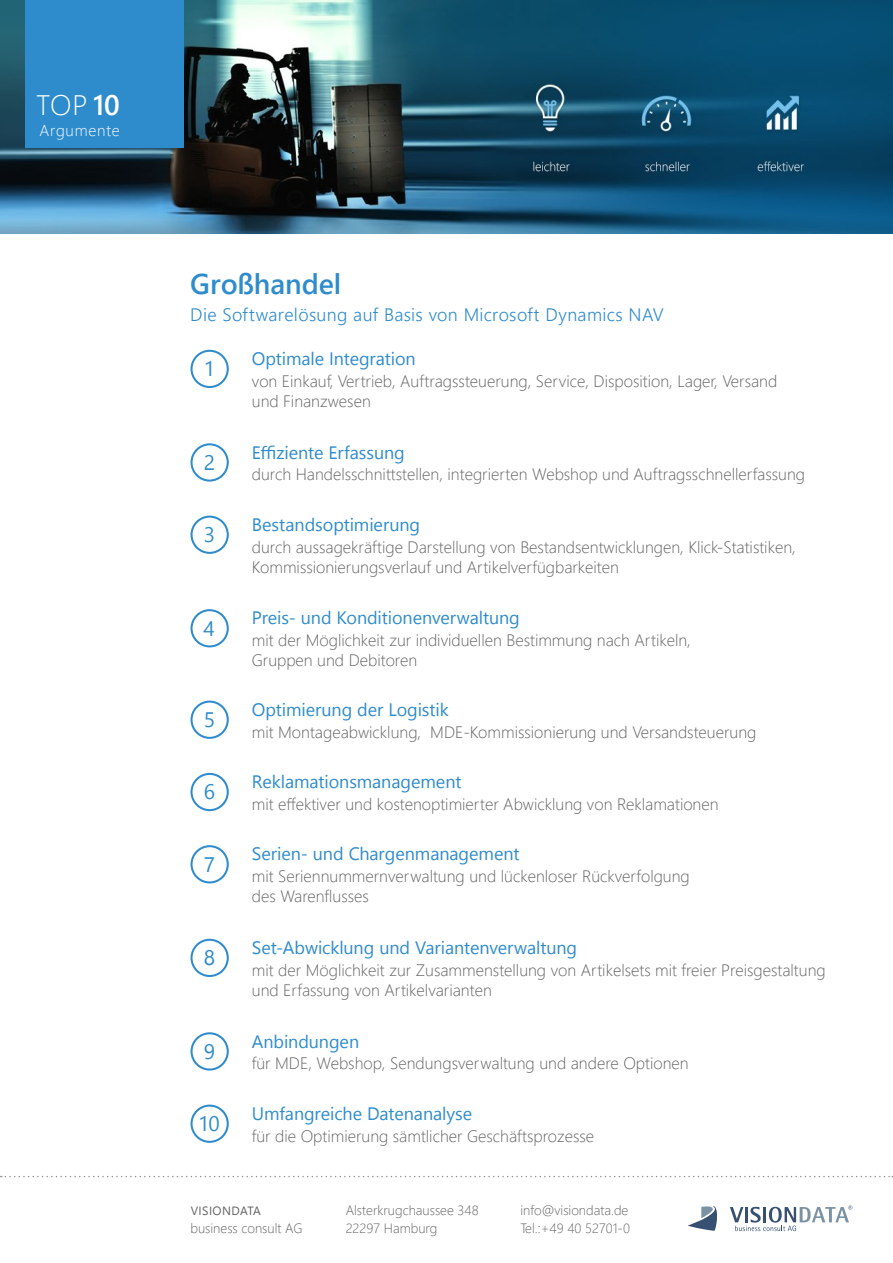
<style>
.page{position:relative;width:893px;height:1263px;background:#fff}
.page>*{position:absolute;margin:0;border:0;box-sizing:border-box;transform-origin:0 0}
.t1{font:600 28.5px "Segoe UI";letter-spacing:-.005em;color:#2f8ccc}
.t2{font:300 28.2px "Segoe UI";color:#fff}
.t3{font:21px "Segoe UI";color:#2f8ccc}
.t4{font:18px "Segoe UI";letter-spacing:-.005em;color:#2f8ccc}
.t5{font:300 18px "Segoe UI";letter-spacing:.02em;color:#2f8ccc}
.t6{font:300 16.5px/19.8px "Segoe UI";color:#636362}
.t7{font:300 15.75px "Segoe UI";letter-spacing:.045em;color:#fff}
.t8{font:300 13.5px/18px "Segoe UI";color:#636362}
.t9{font:12px "Segoe UI";letter-spacing:.035em;color:#636362}
.s1{font-weight:600}
</style>
<div class="page">
<img style="left:0;top:0;width:893px;height:234px">
<svg style="left:1px;top:1176px;width:892px;height:1px"></svg>
<div style="left:190px;top:350px;width:39px;height:38px;border:2px solid #2f8ccc;border-radius:50%"></div>
<div style="left:190px;top:701px;width:39px;height:38px;border:2px solid #2f8ccc;border-radius:50%"></div>
<div style="left:190px;top:516px;width:39px;height:38px;border:2px solid #2f8ccc;border-radius:50%"></div>
<div style="left:190px;top:845px;width:39px;height:38px;border:2px solid #2f8ccc;border-radius:50%"></div>
<div style="left:190px;top:1032px;width:39px;height:38px;border:2px solid #2f8ccc;border-radius:50%"></div>
<div style="left:190px;top:1104px;width:39px;height:39px;border:2px solid #2f8ccc;border-radius:50%"></div>
<div style="left:190px;top:443px;width:39px;height:39px;border:2px solid #2f8ccc;border-radius:50%"></div>
<div style="left:190px;top:773px;width:39px;height:38px;border:2px solid #2f8ccc;border-radius:50%"></div>
<div style="left:190px;top:609px;width:39px;height:38px;border:2px solid #2f8ccc;border-radius:50%"></div>
<div style="left:190px;top:939px;width:39px;height:38px;border:2px solid #2f8ccc;border-radius:50%"></div>
<div style="left:26px;top:0;width:158px;height:148px;background:#2f8ccc"></div>
<svg style="left:730px;top:1205px;width:122px;height:26px"></svg>
<svg style="left:688px;top:1206px;width:29px;height:25px"></svg>
<h2 class="t2" style="left:36px;top:83px;width:85px">TOP <span class="s1">10</span></h2>
<p class="t7" style="left:40px;top:118px;width:82px">Argumente</p>
<h1 class="t1" style="left:190px;top:262px;width:153px">Großhandel</h1>
<p class="t5" style="left:190px;top:301px;width:475px">Die Softwarelösung auf Basis von Microsoft Dynamics NAV</p>
<p class="t3" style="left:204px;top:353px;width:13px">1</p>
<p class="t4" style="left:252px;top:345px;width:165px">Optimale Integration</p>
<p class="t6" style="left:252px;top:370px;width:527px">von Einkauf, Vertrieb, Auftragssteuerung, Service, Disposition, Lager, Versand und Finanzwesen</p>
<p class="t3" style="left:204px;top:447px;width:13px">2</p>
<p class="t4" style="left:252px;top:439px;width:154px">Effiziente Erfassung</p>
<p class="t6" style="left:252px;top:464px;width:555px">durch Handelsschnittstellen, integrierten Webshop und Auftragsschnellerfassung</p>
<p class="t3" style="left:204px;top:519px;width:13px">3</p>
<p class="t4" style="left:252px;top:511px;width:170px">Bestandsoptimierung</p>
<p class="t6" style="left:252px;top:536px;width:545px">durch aussagekräftige Darstellung von Bestandsentwicklungen, Klick-Statistiken,<br>Kommissionierungsverlauf und Artikelverfügbarkeiten</p>
<p class="t3" style="left:203px;top:612px;width:13px">4</p>
<p class="t4" style="left:252px;top:604px;width:270px">Preis- und Konditionenverwaltung</p>
<p class="t6" style="left:252px;top:630px;width:441px">mit der Möglichkeit zur individuellen Bestimmung nach Artikeln,<br>Gruppen und Debitoren</p>
<p class="t3" style="left:204px;top:704px;width:13px">5</p>
<p class="t4" style="left:252px;top:696px;width:198px">Optimierung der Logistik</p>
<p class="t6" style="left:252px;top:721px;width:506px">mit Montageabwicklung, MDE-Kommissionierung und Versandsteuerung</p>
<p class="t3" style="left:204px;top:776px;width:13px">6</p>
<p class="t4" style="left:252px;top:768px;width:211px">Reklamationsmanagement</p>
<p class="t6" style="left:252px;top:794px;width:468px">mit effektiver und kostenoptimierter Abwicklung von Reklamationen</p>
<p class="t3" style="left:204px;top:848px;width:13px">7</p>
<p class="t4" style="left:252px;top:840px;width:269px">Serien- und Chargenmanagement</p>
<p class="t6" style="left:252px;top:866px;width:439px">mit Seriennummernverwaltung und lückenloser Rückverfolgung des Warenflusses</p>
<p class="t3" style="left:204px;top:942px;width:13px">8</p>
<p class="t4" style="left:252px;top:934px;width:327px">Set-Abwicklung und Variantenverwaltung</p>
<p class="t6" style="left:252px;top:959px;width:575px">mit der Möglichkeit zur Zusammenstellung von Artikelsets mit freier Preisgestaltung und Erfassung von Artikelvarianten</p>
<p class="t3" style="left:204px;top:1035px;width:13px">9</p>
<p class="t4" style="left:252px;top:1027px;width:109px">Anbindungen</p>
<p class="t6" style="left:252px;top:1053px;width:438px">für MDE, Webshop, Sendungsverwaltung und andere Optionen</p>
<p class="t3" style="left:198px;top:1108px;width:23px">10</p>
<p class="t4" style="left:252px;top:1100px;width:222px">Umfangreiche Datenanalyse</p>
<p class="t6" style="left:252px;top:1125px;width:344px">für die Optimierung sämtlicher Geschäftsprozesse</p>
<p class="t9" style="left:191px;top:1201px;width:72px">VISIONDATA</p>
<p class="t8" style="left:190px;top:1218px;width:113px">business consult AG</p>
<p class="t8" style="left:346px;top:1200px;width:135px">Alsterkrugchaussee 348<br>22297 Hamburg</p>
<p class="t8" style="left:520px;top:1200px;width:111px">info@visiondata.de<br>Tel.:+49 40 52701-0</p>
</div>
